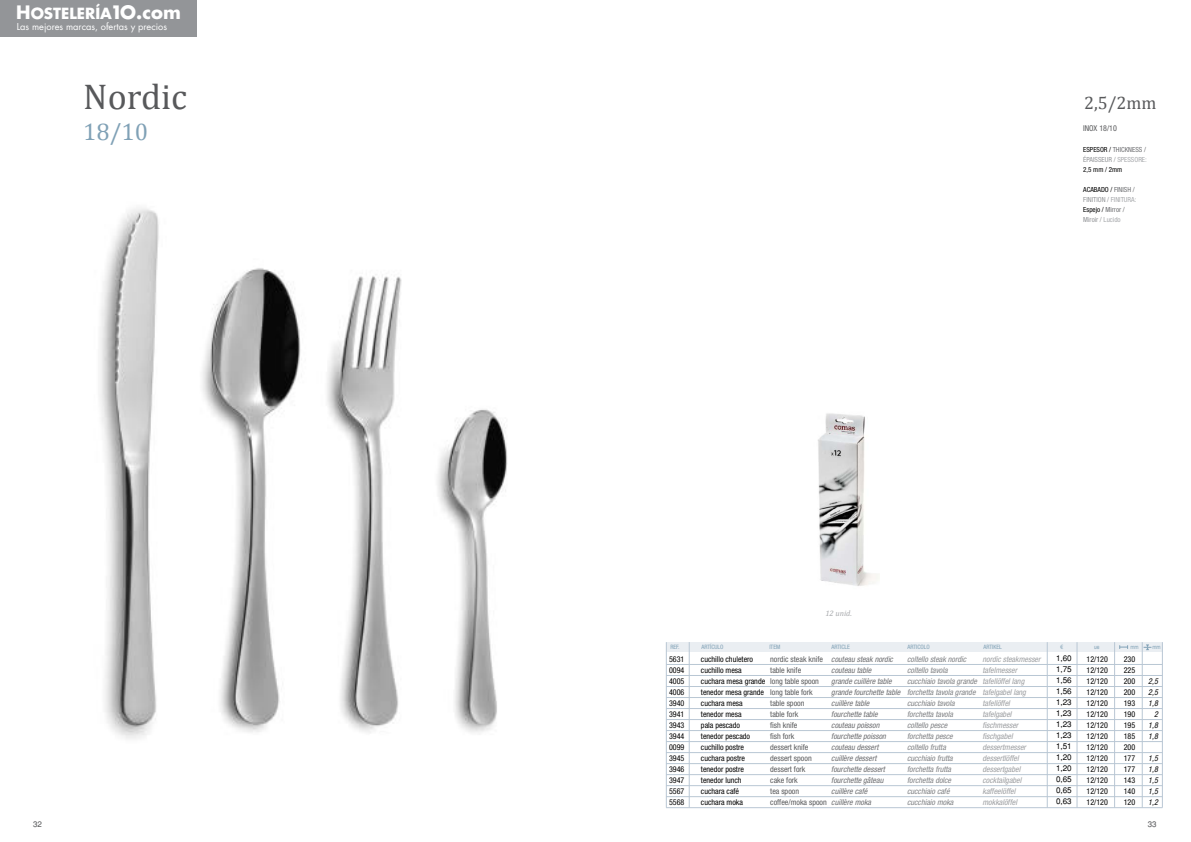
<style>
.page{position:relative;width:1191px;height:842px;background:#fff}
.page>*{position:absolute;margin:0;border:0;box-sizing:border-box;transform-origin:0 0}
.t1{font:36px "Cambria";color:#58595b}
.t2{font:24px "Cambria";color:#80a1b6}
.t3{font:18px "Cambria";color:#58595b}
.t4{font:700 15px "Futura Std";color:#fff}
.t5{font:9.2px "Futura Std";color:#fff}
.t6{font:condensed 8px/11px "Helvetica Neue";color:#000;text-align:justify}
.t7{font:italic condensed 8px/11px "Helvetica Neue";color:#808285}
.t8{font:italic condensed 8px/11px "Helvetica Neue";color:#6d6e71}
.t9{font:italic condensed 8px/11px "Helvetica Neue";color:#9d9fa2}
.t10{font:condensed 8px/11px "Helvetica Neue";color:#58595b}
.t11{font:8px/11px "Helvetica";color:#000;text-align:justify}
.t12{font:italic condensed 8px/11px "Helvetica Neue";color:#000;text-align:right}
.t13{font:italic 8px "Cambria";color:#a7a9ac}
.t14{font:8px "Helvetica";color:#58595b}
.t15{font:condensed 7px/10px "Helvetica Neue";color:#939598}
.t16{font:condensed 7px/10px "Helvetica Neue";color:#000}
.t17{font:condensed 6px "Helvetica Neue";color:#80a1b6}
.t18{font:6px "Arial Narrow";color:#80a1b6}
.s1{font-size:18px}
.s2{color:#6d6e71}
.s3{color:#939598}
.s4{color:#a7a9ac}
.s5{color:#000}
</style>
<div class="page">
<div style="left:666px;top:642px;width:496px;height:9px;background:#eaeef2"></div>
<hr style="left:689px;top:642px;width:1px;height:165px;background:#b9c7d4">
<hr style="left:1047px;top:642px;width:1px;height:166px;background:#b9c7d4">
<hr style="left:1162px;top:642px;width:1px;height:166px;background:#b9c7d4">
<hr style="left:1142px;top:642px;width:1px;height:166px;background:#b9c7d4">
<hr style="left:1114px;top:642px;width:1px;height:166px;background:#b9c7d4">
<hr style="left:1076px;top:642px;width:1px;height:166px;background:#b9c7d4">
<hr style="left:666px;top:642px;width:1px;height:166px;background:#b9c7d4">
<svg style="left:1119px;top:645px;width:9px;height:4px"></svg>
<svg style="left:1143px;top:644px;width:8px;height:6px"></svg>
<hr style="left:666px;top:664px;width:496px;height:1px;background:#b9c7d4">
<hr style="left:666px;top:675px;width:496px;height:1px;background:#b9c7d4">
<hr style="left:666px;top:686px;width:496px;height:1px;background:#b9c7d4">
<hr style="left:666px;top:697px;width:496px;height:1px;background:#b9c7d4">
<hr style="left:666px;top:708px;width:496px;height:1px;background:#b9c7d4">
<hr style="left:666px;top:719px;width:496px;height:1px;background:#b9c7d4">
<hr style="left:666px;top:730px;width:496px;height:1px;background:#b9c7d4">
<hr style="left:666px;top:741px;width:496px;height:1px;background:#b9c7d4">
<hr style="left:666px;top:752px;width:496px;height:1px;background:#b9c7d4">
<hr style="left:666px;top:763px;width:496px;height:1px;background:#b9c7d4">
<hr style="left:666px;top:774px;width:496px;height:1px;background:#b9c7d4">
<hr style="left:666px;top:785px;width:496px;height:1px;background:#b9c7d4">
<hr style="left:666px;top:796px;width:496px;height:1px;background:#b9c7d4">
<hr style="left:666px;top:807px;width:496px;height:1px;background:#b9c7d4">
<img style="left:818px;top:413px;width:61px;height:173px">
<img style="left:99px;top:208px;width:409px;height:531px">
<div style="left:0;top:0;width:196px;height:37px;background:#939598"></div>
<h3 class="t4" style="left:16px;top:5px;width:166px"><span class="s1">H</span>OSTELERÍA<span class="s1">1O.com</span></h3>
<p class="t5" style="left:17px;top:21px;width:152px">Las mejores marcas, ofertas y precios</p>
<h1 class="t1" style="left:83px;top:75px;width:105px">Nordic</h1>
<h3 class="t3" style="left:1084px;top:92px;width:74px">2,5/2mm</h3>
<h2 class="t2" style="left:83px;top:118px;width:66px">18/10</h2>
<p class="t10" style="left:1083px;top:123px;width:35px">INOX 18/10</p>
<p class="t16" style="left:1083px;top:144px;width:65px">ESPESOR / <span class="s2">THICKNESS /<br></span><span class="s3">ÉPAISSEUR /</span> <span class="s4">SPESSORE:<br></span>2,5 mm / 2mm</p>
<p class="t15" style="left:1083px;top:184px;width:55px"><span class="s5">ACABADO /</span> <span class="s2">FINISH /<br></span>FINITION / <span class="s4">FINITURA:<br></span><span class="s5">Espejo /</span> <span class="s2">Mirror /<br></span>Miroir / <span class="s4">Lucido</span></p>
<p class="t13" style="left:825px;top:608px;width:28px">12 unid.</p>
<p class="t17" style="left:670px;top:643px;width:11px">REF.</p>
<p class="t17" style="left:701px;top:643px;width:24px">ARTÍCULO</p>
<p class="t17" style="left:769px;top:643px;width:13px">ITEM</p>
<p class="t17" style="left:831px;top:643px;width:20px">ARTICLE</p>
<p class="t17" style="left:907px;top:643px;width:24px">ARTICOLO</p>
<p class="t17" style="left:983px;top:643px;width:20px">ARTIKEL</p>
<p class="t18" style="left:1060px;top:642px;width:4px">€</p>
<p class="t18" style="left:1094px;top:642px;width:7px">ue</p>
<p class="t18" style="left:1130px;top:642px;width:10px">mm</p>
<p class="t18" style="left:1152px;top:642px;width:10px">mm</p>
<p class="t6" style="left:669px;top:653px;width:17px">5631<br>0094<br>4005<br>4006<br>3940<br>3941<br>3943<br>3944<br>0099<br>3945<br>3946<br>3947<br>5567<br>5568</p>
<p class="t10" style="left:770px;top:653px;width:58px">nordic steak knife table knife<br>long table spoon long table fork table spoon<br>table fork<br>fish knife<br>fish fork<br>dessert knife dessert spoon dessert fork<br>cake fork<br>tea spoon coffee/moka spoon</p>
<p class="t8" style="left:831px;top:653px;width:70px">couteau steak nordic couteau table<br>grande cuillère table grande fourchette table cuillère table fourchette table couteau poisson fourchette poisson couteau dessert cuillère dessert fourchette dessert fourchette gâteau cuillère café<br>cuillère moka</p>
<p class="t6" style="left:701px;top:653px;width:66px;text-align:left">cuchillo chuletero cuchillo mesa cuchara mesa grande tenedor mesa grande cuchara mesa tenedor mesa<br>pala pescado<br>tenedor pescado cuchillo postre cuchara postre tenedor postre tenedor lunch cuchara café<br>cuchara moka</p>
<p class="t7" style="left:907px;top:653px;width:72px">coltello steak nordic coltello tavola cucchiaio tavola grande forchetta tavola grande cucchiaio tavola forchetta tavola<br>coltello pesce<br>forchetta pesce<br>coltello frutta<br>cucchiaio frutta forchetta frutta forchetta dolce cucchiaio café cucchiaio moka</p>
<p class="t9" style="left:982px;top:653px;width:60px">nordic steakmesser tafelmesser tafellöffel lang tafelgabel lang tafellöffel tafelgabel fischmesser fischgabel dessertmesser dessertlöffel dessertgabel cocktailgabel kaffeelöffel mokkalöffel</p>
<p class="t11" style="left:1056px;top:653px;width:17px">1,60<br>1,75<br>1,56<br>1,56<br>1,23<br>1,23<br>1,23<br>1,23<br>1,51<br>1,20<br>1,20<br>0,65<br>0,65<br>0,63</p>
<p class="t6" style="left:1086px;top:653px;width:23px">12/120<br>12/120<br>12/120<br>12/120<br>12/120<br>12/120<br>12/120<br>12/120<br>12/120<br>12/120<br>12/120<br>12/120<br>12/120<br>12/120</p>
<p class="t6" style="left:1123px;top:653px;width:13px">230<br>225<br>200<br>200<br>193<br>190<br>195<br>185<br>200<br>177<br>177<br>143<br>140<br>120</p>
<p class="t12" style="left:1148px;top:675px;width:11px">2,5<br>2,5<br>1,8<br>2<br>1,8<br>1,8</p>
<p class="t12" style="left:1148px;top:752px;width:11px;text-align:justify">1,5<br>1,8<br>1,5<br>1,5<br>1,2</p>
<p class="t14" style="left:33px;top:819px;width:10px">32</p>
<p class="t14" style="left:1147px;top:819px;width:10px">33</p>
</div>
